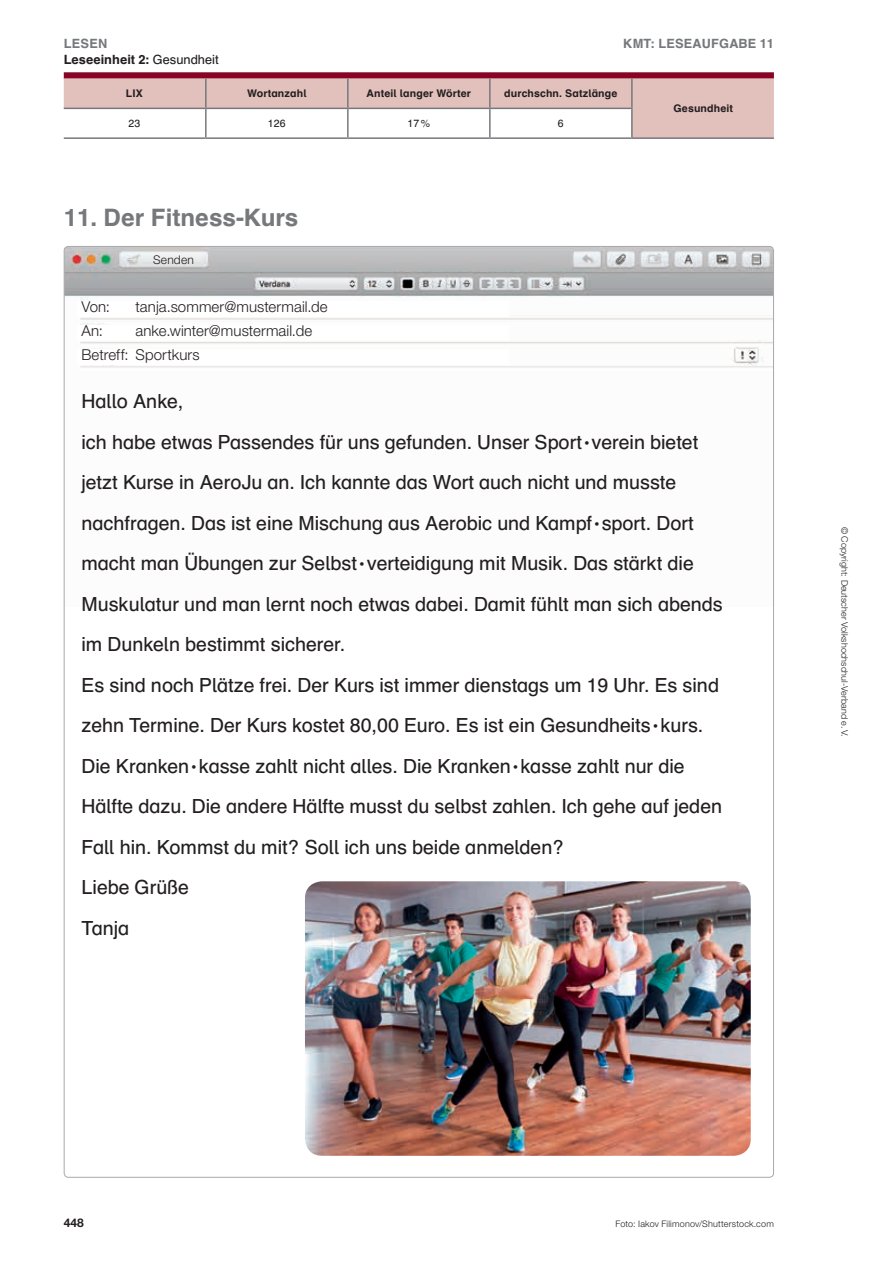
<style>
.page{position:relative;width:893px;height:1263px;background:#fff}
.page>*{position:absolute;margin:0;border:0;box-sizing:border-box;transform-origin:0 0}
.t1{font:700 24px "Schulbuch Nord Pro";color:#76787b}
.t2{font:19.5px/40.5px "Schulbuch Nord Pro";color:#231f20}
.t3{font:300 15px/24.2px "Helvetica Neue LT Pro";letter-spacing:.005em;color:#231f20}
.t4{font:700 12.75px "Schulbuch Nord Pro";color:#231f20}
.t5{font:700 12.75px "Schulbuch Nord Pro";letter-spacing:.01em;color:#76787b}
.t6{font:300 12px "Helvetica Neue LT Pro";letter-spacing:.015em;color:#231f20}
.t7{font:700 12px "Helvetica Neue LT Pro";color:#231f20}
.t8{font:700 10.5px "Schulbuch Nord Pro";letter-spacing:.01em;color:#231f20}
.t9{font:10.5px "Schulbuch Nord Pro";letter-spacing:.01em;color:#231f20}
.t10{font:300 9px "Helvetica Neue LT Pro";letter-spacing:.005em;color:#231f20}
.s1{font-weight:400}
.s2{font-size:16.5px}
</style>
<div class="page">
<div style="left:64px;top:72px;width:710px;height:7px;background:#880425"></div>
<svg style="left:64px;top:79px;width:710px;height:58px"></svg>
<hr style="left:205px;top:79px;width:2px;height:29px;background:#76787b">
<hr style="left:347px;top:79px;width:2px;height:29px;background:#76787b">
<hr style="left:489px;top:79px;width:2px;height:29px;background:#76787b">
<hr style="left:631px;top:79px;width:2px;height:29px;background:#76787b">
<hr style="left:64px;top:108px;width:142px;height:1px;background:#76787b">
<hr style="left:206px;top:108px;width:142px;height:1px;background:#76787b">
<hr style="left:205px;top:109px;width:2px;height:28px;background:#76787b">
<hr style="left:348px;top:108px;width:142px;height:1px;background:#76787b">
<hr style="left:347px;top:109px;width:2px;height:28px;background:#76787b">
<hr style="left:490px;top:108px;width:143px;height:1px;background:#76787b">
<hr style="left:489px;top:109px;width:2px;height:28px;background:#76787b">
<hr style="left:631px;top:109px;width:2px;height:28px;background:#76787b">
<hr style="left:64px;top:137px;width:142px;height:2px;background:#76787b">
<hr style="left:206px;top:137px;width:142px;height:2px;background:#76787b">
<hr style="left:348px;top:137px;width:142px;height:2px;background:#76787b">
<hr style="left:490px;top:137px;width:142px;height:2px;background:#76787b">
<hr style="left:632px;top:137px;width:142px;height:2px;background:#76787b">
<img style="left:64px;top:247px;width:708px;height:121px">
<div style="left:77px;top:301px;width:432px;height:15px;background:#fff"></div>
<div style="left:77px;top:325px;width:432px;height:15px;background:#fff"></div>
<div style="left:77px;top:349px;width:432px;height:16px;background:#fff"></div>
<img style="left:305px;top:881px;width:446px;height:275px">
<p class="t5" style="left:64px;top:34px;width:45px">LESEN</p>
<p class="t5" style="left:623px;top:34px;width:152px">KMT: LESEAUFGABE 11</p>
<p class="t4" style="left:64px;top:50px;width:156px">Leseeinheit 2: <span class="s1">Gesundheit</span></p>
<p class="t8" style="left:126px;top:86px;width:18px">LIX</p>
<p class="t8" style="left:247px;top:86px;width:61px">Wortanzahl</p>
<p class="t8" style="left:367px;top:86px;width:106px">Anteil langer Wörter</p>
<p class="t8" style="left:504px;top:86px;width:115px">durchschn. Satzlänge</p>
<p class="t8" style="left:673px;top:101px;width:61px">Gesundheit</p>
<p class="t9" style="left:129px;top:116px;width:13px">23</p>
<p class="t9" style="left:268px;top:116px;width:19px">126</p>
<p class="t9" style="left:407px;top:116px;width:24px">17 %</p>
<p class="t9" style="left:558px;top:116px;width:7px">6</p>
<p class="t1" style="left:64px;top:200px;width:236px">11. Der Fitness-Kurs</p>
<p class="t6" style="left:153px;top:252px;width:42px">Senden</p>
<p class="t3" style="left:81px;top:294px;width:30px">Von:</p>
<p class="t3" style="left:135px;top:294px;width:194px">tanja.sommer@mustermail.de</p>
<p class="t3" style="left:81px;top:318px;width:23px">An:</p>
<p class="t3" style="left:81px;top:318px;width:232px;text-indent:54px">anke.winter@mustermail.de<br>Betreff: Sportkurs</p>
<p class="t2" style="left:81px;top:381px;width:643px">Hallo Anke,<br>ich habe etwas Passendes für uns gefunden. Unser Sport<span class="s2">∙</span>verein bietet jetzt Kurse in AeroJu an. Ich kannte das Wort auch nicht und musste nachfragen. Das ist eine Mischung aus Aerobic und Kampf<span class="s2">∙</span>sport. Dort macht man Übungen zur Selbst<span class="s2">∙</span>verteidigung mit Musik. Das stärkt die Muskulatur und man lernt noch etwas dabei. Damit fühlt man sich abends im Dunkeln bestimmt sicherer.<br>Es sind noch Plätze frei. Der Kurs ist immer dienstags um 19 Uhr. Es sind zehn Termine. Der Kurs kostet 80,00 Euro. Es ist ein Gesundheits<span class="s2">∙</span>kurs.<br>Die Kranken<span class="s2">∙</span>kasse zahlt nicht alles. Die Kranken<span class="s2">∙</span>kasse zahlt nur die Hälfte dazu. Die andere Hälfte musst du selbst zahlen. Ich gehe auf jeden Fall hin. Kommst du mit? Soll ich uns beide anmelden?<br>Liebe Grüße<br>Tanja</p>
<p class="t10" style="left:850px;top:527px;width:211px;rotate:90deg">© Copyright: Deutscher Volkshochschul-Verband e. V.</p>
<p class="t7" style="left:64px;top:1215px;width:22px">448</p>
<p class="t10" style="left:616px;top:1218px;width:160px">Foto: Iakov Filimonov/Shutterstock.com</p>
</div>
